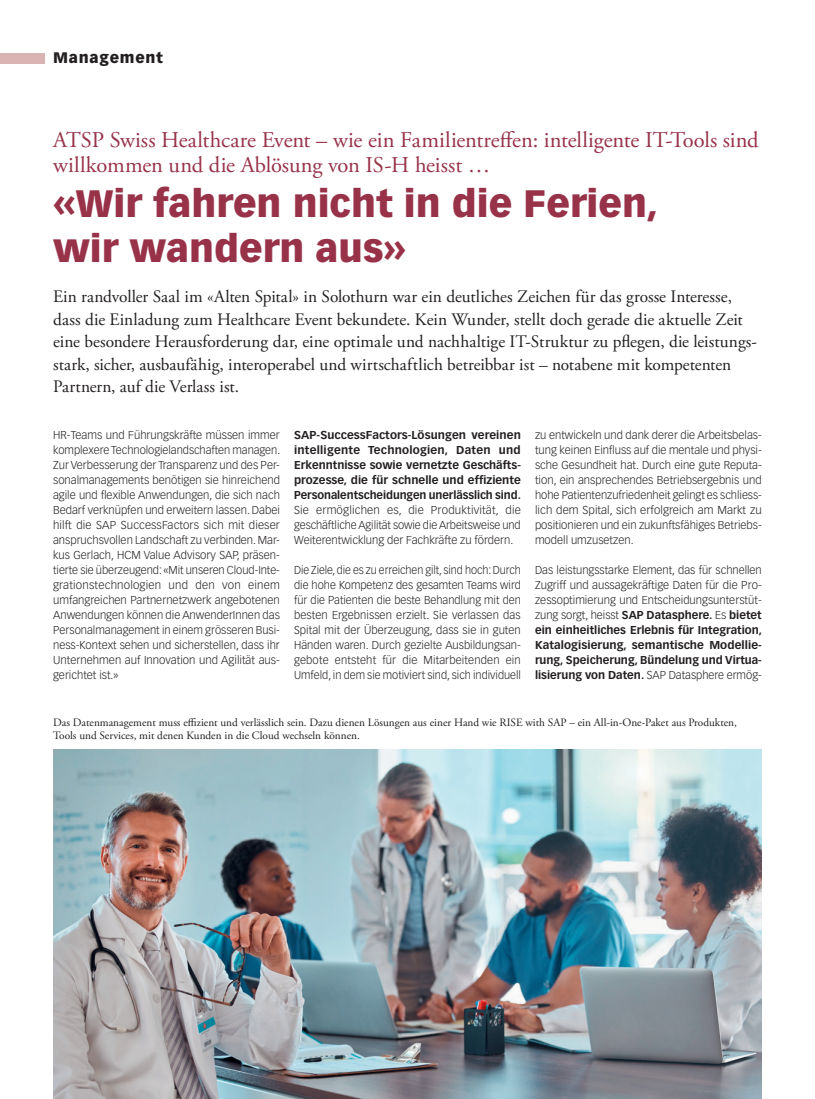
<style>
.page{position:relative;width:815px;height:1099px;background:#fff}
.page>*{position:absolute;margin:0;border:0;box-sizing:border-box;transform-origin:0 0}
.Titel_MM{font:900 37.5px/45px "Vectora LT Std";color:#983249}
.Obertitel_MM{font:22.5px/25px "Adobe Garamond Pro";letter-spacing:-.005em;color:#983249}
.Lead{font:17.5px/22.5px "Adobe Garamond Pro";color:#231f20}
.t1{font:900 15px "Vectora LT Std";letter-spacing:.05em;color:#231f20}
.Lauftext{font:300 11.25px/15px "Vectora LT Std";color:#231f20;text-align:justify}
.Lauftext-2{font:700 11.25px/15px "Vectora LT Std";letter-spacing:-.005em;color:#231f20;text-align:justify}
.Legende{font:11.25px/13.5px "Adobe Garamond Pro";color:#231f20}
.s1{font-weight:300}
.s2{font-weight:700}
</style>
<div class="page">
<div style="left:0;top:53px;width:45px;height:10px;background:#d9b4b3"></div>
<img style="left:53px;top:749px;width:709px;height:349px">
<h3 class="t1" style="left:53px;top:49px;width:111px">Management</h3>
<p class="Obertitel_MM" style="left:53px;top:128px;width:707px">ATSP Swiss Healthcare Event – wie ein Familientreffen: intelligente IT-Tools sind willkommen und die Ablösung von IS-H heisst …</p>
<p class="Titel_MM" style="left:53px;top:180px;width:607px">«Wir fahren nicht in die Ferien, wir wandern aus»</p>
<p class="Lead" style="left:53px;top:286px;width:705px">Ein randvoller Saal im «Alten Spital» in Solothurn war ein deutliches Zeichen für das grosse Interesse, dass die Einladung zum Healthcare Event bekundete. Kein Wunder, stellt doch gerade die aktuelle Zeit eine besondere Herausforderung dar, eine optimale und nachhaltige IT-Struktur zu pflegen, die leistungs&shy;stark, sicher, ausbaufähig, interoperabel und wirtschaftlich betreibbar ist – notabene mit kompetenten Partnern, auf die Verlass ist.</p>
<p class="Lauftext" style="left:53px;top:428px;width:229px">HR-Teams und Führungskräfte müssen immer komplexere Technologielandschaften managen.<br>Zur Verbesserung der Transparenz und des Per&shy;sonalmanagements benötigen sie hinreichend agile und flexible Anwendungen, die sich nach Bedarf verknüpfen und erweitern lassen. Dabei hilft die SAP SuccessFactors sich mit dieser anspruchsvollen Landschaft zu verbinden. Mar&shy;kus Gerlach, HCM Value Advisory SAP, präsen&shy;tierte sie überzeugend: «Mit unseren Cloud-Inte&shy;grationstechnologien und den von einem umfangreichen Partnernetzwerk angebotenen Anwendungen können die AnwenderInnen das Personalmanagement in einem grösseren Busi&shy;ness-Kontext sehen und sicherstellen, dass ihr Unternehmen auf Innovation und Agilität aus&shy;gerichtet ist.»</p>
<p class="Lauftext-2" style="left:294px;top:428px;width:228px">SAP-SuccessFactors-Lösungen vereinen intelligente Technologien, Daten und Erkenntnisse sowie vernetzte Geschäfts&shy;prozesse, die für schnelle und effiziente Personalentscheidungen unerlässlich sind.<br><span class="s1">Sie ermöglichen es, die Produktivität, die geschäftliche Agilität sowie die Arbeitsweise und Weiterentwicklung der Fachkräfte zu fördern.</span></p>
<p class="Lauftext" style="left:294px;top:563px;width:228px">Die Ziele, die es zu erreichen gilt, sind hoch: Durch die hohe Kompetenz des gesamten Teams wird für die Patienten die beste Behandlung mit den besten Ergebnissen erzielt. Sie verlassen das Spital mit der Überzeugung, dass sie in guten Händen waren. Durch gezielte Ausbildungsan&shy;gebote entsteht für die Mitarbeitenden ein Umfeld, in dem sie motiviert sind, sich individuell</p>
<p class="Lauftext" style="left:535px;top:428px;width:228px">zu entwickeln und dank derer die Arbeitsbelas&shy;tung keinen Einfluss auf die mentale und physi&shy;sche Gesundheit hat. Durch eine gute Reputa&shy;tion, ein ansprechendes Betriebsergebnis und hohe Patientenzufriedenheit gelingt es schliess&shy;lich dem Spital, sich erfolgreich am Markt zu positionieren und ein zukunftsfähiges Betriebs&shy;modell umzusetzen.</p>
<p class="Lauftext" style="left:535px;top:563px;width:229px">Das leistungsstarke Element, das für schnellen Zugriff und aussagekräftige Daten für die Pro&shy;zessoptimierung und Entscheidungsunterstüt&shy;zung sorgt, heisst <span class="s2">SAP Datasphere.</span> Es <span class="s2">bietet ein einheitliches Erlebnis für Integration, Katalogisierung, semantische Modellie&shy;rung, Speicherung, Bündelung und Virtua&shy;lisierung von Daten.</span> SAP Datasphere ermög-</p>
<p class="Legende" style="left:53px;top:716px;width:685px">Das Datenmanagement muss effizient und verlässlich sein. Dazu dienen Lösungen aus einer Hand wie RISE with SAP – ein All-in-One-Paket aus Produkten,<br>Tools und Services, mit denen Kunden in die Cloud wechseln können.</p>
</div>
